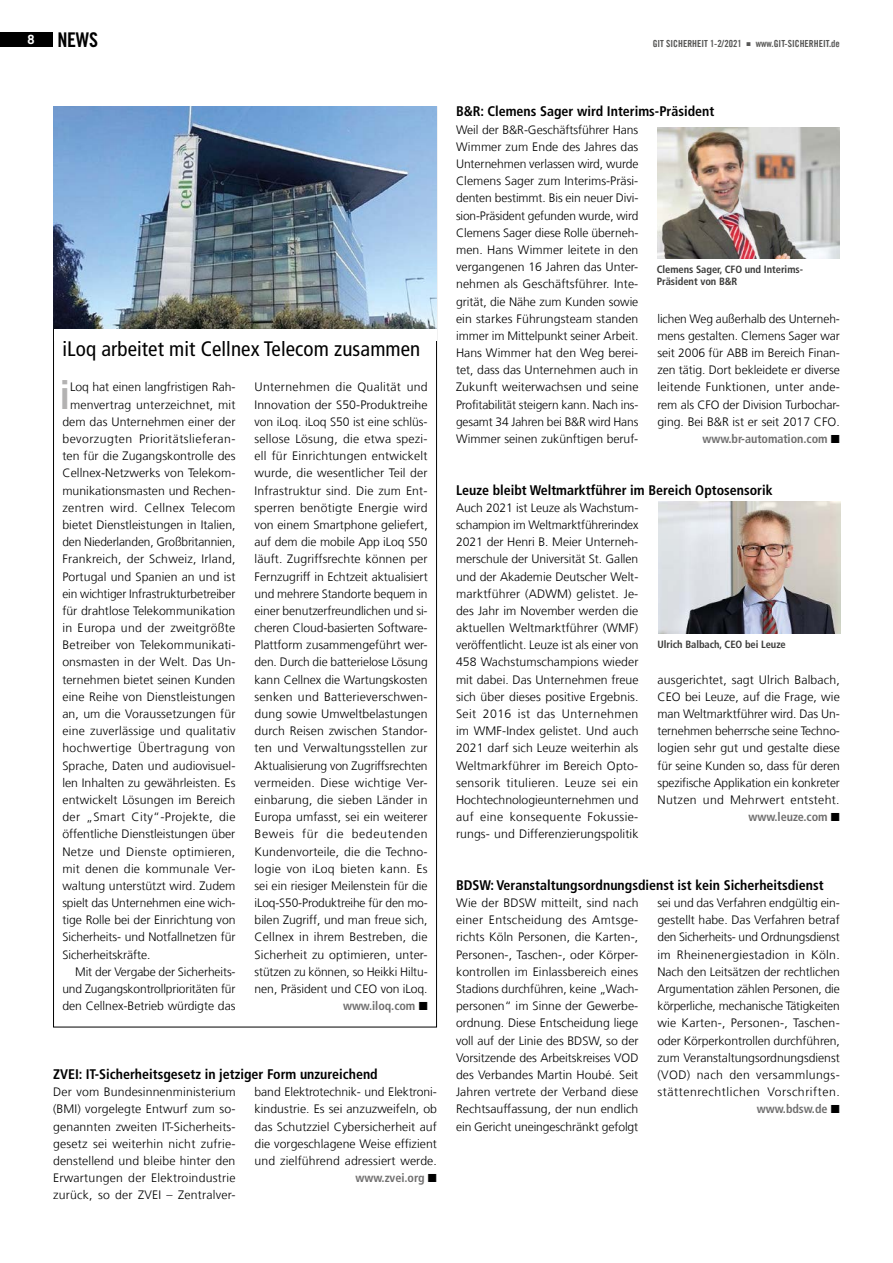
<style>
.page{position:relative;width:893px;height:1263px;background:#fff}
.page>*{position:absolute;margin:0;border:0;box-sizing:border-box;transform-origin:0 0}
.t1{font:700 expanded 38.85px "Trade Gothic LT Std";color:#b3b2b2}
.t2{font:condensed 21px "Frutiger LT Com";letter-spacing:.005em;color:#000}
.t3{font:20.25px "Trade Gothic LT Std Bd Cn 20";color:#000}
.t4{font:700 condensed 13.95px "Frutiger LT Com";color:#000}
.t5{font:300 12.15px/17.2px "Frutiger LT Com";color:#000;text-align:right}
.t6{font:300 12.15px "Frutiger LT Com";letter-spacing:.025em;color:#000}
.t7{font:300 12.15px "Frutiger LT Com";letter-spacing:.03em;color:#000}
.t8{font:300 12.15px "Frutiger LT Com";letter-spacing:.02em;color:#000}
.t9{font:300 12.15px "Frutiger LT Com";letter-spacing:.035em;color:#000}
.t10{font:700 condensed 10.5px/12px "Frutiger LT Com";letter-spacing:-.005em;color:#3c3c3b}
.t11{font:9.75px "Trade Gothic LT Com Bd Cn 20";color:#575756}
.s1{font-family:"Trade Gothic LT Com";font-weight:700;font-size:12.75px;color:#fff}
.s2{font-weight:700;font-stretch:condensed;color:#706f6f}
</style>
<div class="page">
<img style="left:657px;top:127px;width:183px;height:132px">
<img style="left:658px;top:502px;width:182px;height:132px">
<img style="left:54px;top:107px;width:382px;height:221px">
<div style="left:0;top:32px;width:53px;height:15px;background:#000"></div>
<h3 class="t3" style="left:28px;top:27px;width:72px"><span class="s1">8</span> NEWS</h3>
<p class="t11" style="left:653px;top:38px;width:189px">GIT SICHERHEIT 1-2/2021 ▪ www.GIT-SICHERHEIT.de</p>
<h2 class="t2" style="left:62px;top:337px;width:360px">iLoq arbeitet mit Cellnex Telecom zusammen</h2>
<h1 class="t1" style="left:59px;top:369px;width:12px">i</h1>
<p class="t5" style="left:70px;top:379px;width:167px">Loq hat einen langfristigen Rah-</p>
<p class="t5" style="left:255px;top:379px;width:175px">Unternehmen die Qualität und<br>Innovation der S50-Produktreihe von iLoq. iLoq S50 ist eine schlüs&shy;sellose Lösung, die etwa spezi&shy;ell für Einrichtungen entwickelt wurde, die wesentlicher Teil der<br>Infrastruktur sind. Die zum Ent&shy;sperren benötigte Energie wird von einem Smartphone geliefert, auf dem die mobile App iLoq S50 läuft. Zugriffsrechte können per<br>Fernzugriff in Echtzeit aktualisiert und mehrere Standorte bequem in einer benutzerfreundlichen und si&shy;cheren Cloud-basierten Software-<br>Plattform zusammengeführt wer&shy;den. Durch die batterielose Lösung kann Cellnex die Wartungskosten senken und Batterieverschwen&shy;dung sowie Umweltbelastungen durch Reisen zwischen Standor&shy;ten und Verwaltungsstellen zur<br>Aktualisierung von Zugriffsrechten vermeiden. Diese wichtige Ver&shy;einbarung, die sieben Länder in<br>Europa umfasst, sei ein weiterer<br>Beweis für die bedeutenden<br>Kundenvorteile, die die Techno&shy;logie von iLoq bieten kann. Es sei ein riesiger Meilenstein für die iLoq-S50-Produktreihe für den mo&shy;bilen Zugriff, und man freue sich,<br>Cellnex in ihrem Bestreben, die<br>Sicherheit zu optimieren, unter&shy;stützen zu können, so Heikki Hiltu&shy;nen, Präsident und CEO von iLoq. <span class="s2">www.iloq.com</span> ◾</p>
<p class="t5" style="left:70px;top:396px;width:167px">menvertrag unterzeichnet, mit</p>
<p class="t5" style="left:62px;top:413px;width:175px">dem das Unternehmen einer der</p>
<p class="t9" style="left:62px;top:432px;width:175px">bevorzugten Prioritätslieferan-</p>
<p class="t5" style="left:62px;top:447px;width:175px">ten für die Zugangskontrolle des</p>
<p class="t5" style="left:62px;top:465px;width:175px">Cellnex-Netzwerks von Telekom-</p>
<p class="t5" style="left:62px;top:482px;width:175px">munikationsmasten und Rechen-</p>
<p class="t7" style="left:62px;top:500px;width:175px">zentren wird. Cellnex Telecom</p>
<p class="t5" style="left:62px;top:516px;width:175px">bietet Dienstleistungen in Italien,</p>
<p class="t5" style="left:62px;top:533px;width:175px">den Niederlanden, Großbritannien,</p>
<p class="t5" style="left:62px;top:551px;width:175px">Frankreich, der Schweiz, Irland,</p>
<p class="t5" style="left:62px;top:568px;width:175px">Portugal und Spanien an und ist</p>
<p class="t5" style="left:62px;top:585px;width:174px">ein wichtiger Infrastrukturbetreiber</p>
<p class="t5" style="left:62px;top:602px;width:175px">für drahtlose Telekommunikation</p>
<p class="t8" style="left:62px;top:621px;width:174px">in Europa und der zweitgrößte</p>
<p class="t5" style="left:62px;top:636px;width:175px">Betreiber von Telekommunikati-</p>
<p class="t5" style="left:62px;top:654px;width:175px">onsmasten in der Welt. Das Un-</p>
<p class="t5" style="left:62px;top:671px;width:174px">ternehmen bietet seinen Kunden</p>
<p class="t5" style="left:62px;top:688px;width:174px">eine Reihe von Dienstleistungen</p>
<p class="t5" style="left:62px;top:705px;width:175px">an, um die Voraussetzungen für</p>
<p class="t5" style="left:62px;top:722px;width:175px">eine zuverlässige und qualitativ</p>
<p class="t7" style="left:62px;top:741px;width:174px">hochwertige Übertragung von</p>
<p class="t5" style="left:62px;top:757px;width:175px">Sprache, Daten und audiovisuel-</p>
<p class="t5" style="left:62px;top:774px;width:175px">len Inhalten zu gewährleisten. Es</p>
<p class="t5" style="left:62px;top:791px;width:174px">entwickelt Lösungen im Bereich</p>
<p class="t6" style="left:62px;top:810px;width:175px">der „Smart City“-Projekte, die</p>
<p class="t5" style="left:62px;top:826px;width:174px">öffentliche Dienstleistungen über</p>
<p class="t6" style="left:62px;top:844px;width:174px">Netze und Dienste optimieren,</p>
<p class="t8" style="left:62px;top:861px;width:175px">mit denen die kommunale Ver-</p>
<p class="t5" style="left:62px;top:877px;width:175px">waltung unterstützt wird. Zudem</p>
<p class="t5" style="left:62px;top:894px;width:175px">spielt das Unternehmen eine wich-</p>
<p class="t5" style="left:62px;top:911px;width:175px">tige Rolle bei der Einrichtung von</p>
<p class="t5" style="left:62px;top:929px;width:175px">Sicherheits- und Notfallnetzen für</p>
<p class="t5" style="left:62px;top:946px;width:90px">Sicherheitskräfte.</p>
<p class="t5" style="left:75px;top:963px;width:162px">Mit der Vergabe der Sicherheits-</p>
<p class="t5" style="left:62px;top:980px;width:175px">und Zugangskontrollprioritäten für</p>
<p class="t5" style="left:62px;top:997px;width:175px">den Cellnex-Betrieb würdigte das</p>
<p class="t4" style="left:53px;top:1066px;width:326px">ZVEI: IT-Sicherheitsgesetz in jetziger Form unzureichend</p>
<p class="t5" style="left:53px;top:1083px;width:184px;text-align:justify">Der vom Bundesinnenministerium (BMI) vorgelegte Entwurf zum so&shy;genannten zweiten IT-Sicherheits&shy;gesetz sei weiterhin nicht zufrie&shy;denstellend und bleibe hinter den Erwartungen der Elektroindustrie zurück, so der ZVEI – Zentralver-</p>
<p class="t5" style="left:255px;top:1083px;width:184px">band Elektrotechnik- und Elektroni&shy;kindustrie. Es sei anzuzweifeln, ob das Schutzziel Cybersicherheit auf die vorgeschlagene Weise effizient und zielführend adressiert werde. <span class="s2">www.zvei.org</span> ◾</p>
<p class="t4" style="left:456px;top:103px;width:260px">B&amp;R: Clemens Sager wird Interims-Präsident</p>
<p class="t5" style="left:456px;top:121px;width:184px;text-align:justify">Weil der B&amp;R-Geschäftsführer Hans Wimmer zum Ende des Jahres das Unternehmen verlassen wird, wurde Clemens Sager zum Interims-Präsi&shy;denten bestimmt. Bis ein neuer Divi&shy;sion-Präsident gefunden wurde, wird Clemens Sager diese Rolle überneh&shy;men. Hans Wimmer leitete in den vergangenen 16 Jahren das Unter&shy;nehmen als Geschäftsführer. Inte&shy;grität, die Nähe zum Kunden sowie ein starkes Führungsteam standen immer im Mittelpunkt seiner Arbeit.<br>Hans Wimmer hat den Weg berei&shy;tet, dass das Unternehmen auch in Zukunft weiterwachsen und seine Profitabilität steigern kann. Nach ins&shy;gesamt 34 Jahren bei B&amp;R wird Hans Wimmer seinen zukünftigen beruf-</p>
<p class="t10" style="left:657px;top:263px;width:148px">Clemens Sager, CFO und Interims-<br>Präsident von B&amp;R</p>
<p class="t5" style="left:657px;top:310px;width:184px">lichen Weg außerhalb des Unterneh&shy;mens gestalten. Clemens Sager war seit 2006 für ABB im Bereich Finan&shy;zen tätig. Dort bekleidete er diverse leitende Funktionen, unter ande&shy;rem als CFO der Division Turbochar&shy;ging. Bei B&amp;R ist er seit 2017 CFO. <span class="s2">www.br-automation.com</span> ◾</p>
<p class="t4" style="left:456px;top:481px;width:318px">Leuze bleibt Weltmarktführer im Bereich Optosensorik</p>
<p class="t5" style="left:456px;top:499px;width:184px;text-align:justify">Auch 2021 ist Leuze als Wachstum&shy;schampion im Weltmarktführerindex 2021 der Henri B. Meier Unterneh&shy;merschule der Universität St. Gallen und der Akademie Deutscher Welt&shy;marktführer (ADWM) gelistet. Je&shy;des Jahr im November werden die aktuellen Weltmarktführer (WMF) veröffentlicht. Leuze ist als einer von 458 Wachstumschampions wieder mit dabei. Das Unternehmen freue sich über dieses positive Ergebnis.<br>Seit 2016 ist das Unternehmen im WMF-Index gelistet. Und auch 2021 darf sich Leuze weiterhin als Weltmarkführer im Bereich Opto&shy;sensorik titulieren. Leuze sei ein Hochtechnologieunternehmen und auf eine konsequente Fokussie&shy;rungs- und Differenzierungspolitik</p>
<p class="t10" style="left:657px;top:638px;width:130px">Ulrich Balbach, CEO bei Leuze</p>
<p class="t5" style="left:657px;top:671px;width:184px">ausgerichtet, sagt Ulrich Balbach,<br>CEO bei Leuze, auf die Frage, wie man Weltmarktführer wird. Das Un&shy;ternehmen beherrsche seine Techno&shy;logien sehr gut und gestalte diese für seine Kunden so, dass für deren spezifische Applikation ein konkreter<br>Nutzen und Mehrwert entsteht. <span class="s2">www.leuze.com</span> ◾</p>
<p class="t4" style="left:456px;top:877px;width:369px">BDSW: Veranstaltungsordnungsdienst ist kein Sicherheitsdienst</p>
<p class="t5" style="left:456px;top:894px;width:184px;text-align:justify">Wie der BDSW mitteilt, sind nach einer Entscheidung des Amtsge&shy;richts Köln Personen, die Karten-, Personen-, Taschen-, oder Körper&shy;kontrollen im Einlassbereich eines Stadions durchführen, keine „Wach&shy;personen“ im Sinne der Gewerbe&shy;ordnung. Diese Entscheidung liege voll auf der Linie des BDSW, so der Vorsitzende des Arbeitskreises VOD des Verbandes Martin Houbé. Seit Jahren vertrete der Verband diese Rechtsauffassung, der nun endlich ein Gericht uneingeschränkt gefolgt</p>
<p class="t5" style="left:657px;top:894px;width:184px">sei und das Verfahren endgültig ein&shy;gestellt habe. Das Verfahren betraf den Sicherheits- und Ordnungsdienst im Rheinenergiestadion in Köln.<br>Nach den Leitsätzen der rechtlichen Argumentation zählen Personen, die körperliche, mechanische Tätigkeiten wie Karten-, Personen-, Taschen&shy;oder Körperkontrollen durchführen, zum Veranstaltungsordnungsdienst (VOD) nach den versammlungs&shy;stättenrechtlichen Vorschriften. <span class="s2">www.bdsw.de</span> ◾</p>
</div>
